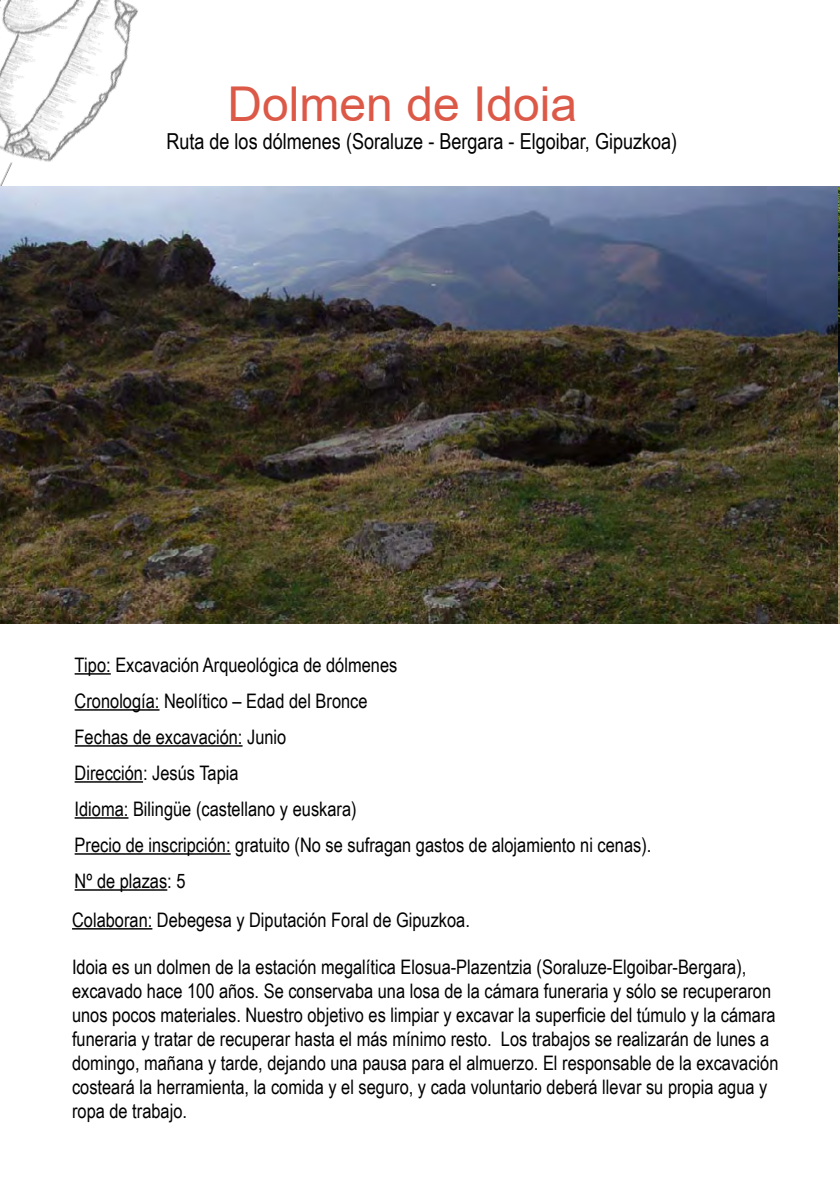
<style>
.page{position:relative;width:840px;height:1191px;background:#fff}
.page>*{position:absolute;margin:0;border:0;box-sizing:border-box;transform-origin:0 0}
.t1{font:48px "Arial";color:#dc5847}
.t2{font:22px "Arial Narrow";color:#000}
.t3{font:20px/36px "Arial Narrow";color:#000}
</style>
<div class="page">
<img style="left:0;top:0;width:139px;height:237px">
<hr style="left:75px;top:673px;width:36px;height:1px;background:#000">
<hr style="left:75px;top:709px;width:84px;height:1px;background:#000">
<hr style="left:75px;top:745px;width:167px;height:1px;background:#000">
<hr style="left:75px;top:781px;width:68px;height:1px;background:#000">
<hr style="left:75px;top:817px;width:53px;height:1px;background:#000">
<hr style="left:75px;top:853px;width:155px;height:1px;background:#000">
<hr style="left:75px;top:889px;width:92px;height:1px;background:#000">
<hr style="left:72px;top:928px;width:80px;height:1px;background:#000">
<img style="left:1px;top:186px;width:838px;height:438px">
<img style="left:837px;top:187px;width:2px;height:437px">
<h1 class="t1" style="left:227px;top:71px;width:351px">Dolmen de Idoia</h1>
<p class="t2" style="left:166px;top:125px;width:512px">Ruta de los dólmenes (Soraluze - Bergara - Elgoibar, Gipuzkoa)</p>
<p class="t3" style="left:75px;top:646px;width:578px">Tipo: Excavación Arqueológica de dólmenes<br>Cronología: Neolítico – Edad del Bronce<br>Fechas de excavación: Junio<br>Dirección: Jesús Tapia<br>Idioma: Bilingüe (castellano y euskara)<br>Precio de inscripción: gratuito (No se sufragan gastos de alojamiento ni cenas).<br>Nº de plazas: 5</p>
<p class="t3" style="left:72px;top:901px;width:399px">Colaboran: Debegesa y Diputación Foral de Gipuzkoa.</p>
<p class="t3" style="left:72px;top:953px;width:707px;line-height:24px">Idoia es un dolmen de la estación megalítica Elosua-Plazentzia (Soraluze-Elgoibar-Bergara), excavado hace 100 años. Se conservaba una losa de la cámara funeraria y sólo se recuperaron unos pocos materiales. Nuestro objetivo es limpiar y excavar la superficie del túmulo y la cámara funeraria y tratar de recuperar hasta el más mínimo resto. Los trabajos se realizarán de lunes a domingo, mañana y tarde, dejando una pausa para el almuerzo. El responsable de la excavación costeará la herramienta, la comida y el seguro, y cada voluntario deberá llevar su propia agua y ropa de trabajo.</p>
</div>
